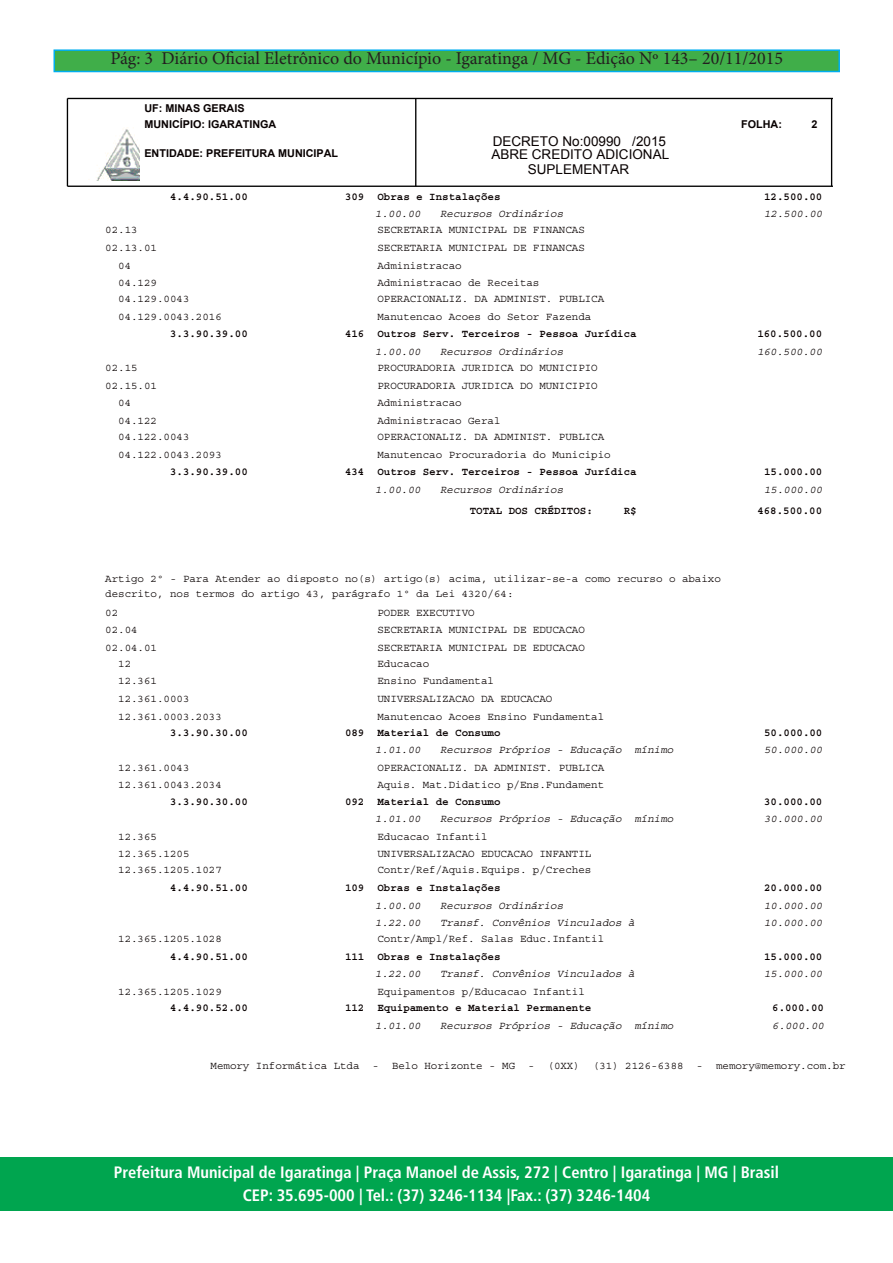
<style>
.page{position:relative;width:893px;height:1263px;background:#fff}
.page>*{position:absolute;margin:0;border:0;box-sizing:border-box;transform-origin:0 0}
.t1{font:18px "Minion Pro";color:#231f20}
.t2{font:700 condensed 16.5px "Frutiger LT Std";color:#fff}
.t3{font:13.5px/13.5px "Arial";color:#080000}
.t4{font:10.8px/14.9px "Courier Std";color:#080000}
.t5{font:700 10.8px "Courier Std";color:#080000}
.t6{font:italic 10.8px "Courier Std";color:#080000}
.t7{font:700 10.8px "Arial";color:#080000}
</style>
<div class="page">
<hr style="left:67px;top:98px;width:766px;height:1px;background:#000">
<hr style="left:67px;top:186px;width:766px;height:1px;background:#000">
<hr style="left:67px;top:98px;width:1px;height:88px;background:#000">
<hr style="left:831px;top:98px;width:1px;height:88px;background:#000">
<img style="left:96px;top:127px;width:43px;height:54px">
<hr style="left:415px;top:98px;width:1px;height:88px;background:#000">
<div style="left:0;top:1157px;width:893px;height:53px;background:#00a54f"></div>
<div style="left:54px;top:50px;width:785px;height:22px;background:#40ae49"></div>
<div style="left:53px;top:49px;width:787px;height:23px;border:2px solid #00aeef"></div>
<p class="t1" style="left:110px;top:46px;width:674px">Pág: 3 Diário Oficial Eletrônico do Município - Igaratinga / MG - Edição Nº 143– 20/11/2015</p>
<p class="t7" style="left:144px;top:101px;width:102px">UF: MINAS GERAIS</p>
<p class="t7" style="left:144px;top:117px;width:133px">MUNICÍPIO: IGARATINGA</p>
<p class="t7" style="left:144px;top:146px;width:195px">ENTIDADE: PREFEITURA MUNICIPAL</p>
<p class="t3" style="left:491px;top:134px;width:179px">DECRETO No:00990 /2015<br>ABRE CREDITO ADICIONAL</p>
<p class="t3" style="left:528px;top:163px;width:103px">SUPLEMENTAR</p>
<p class="t7" style="left:741px;top:117px;width:42px">FOLHA:</p>
<p class="t7" style="left:811px;top:117px;width:8px">2</p>
<p class="t5" style="left:170px;top:190px;width:79px">4.4.90.51.00</p>
<p class="t5" style="left:345px;top:190px;width:157px">309 Obras e Instalações</p>
<p class="t5" style="left:764px;top:190px;width:60px">12.500.00</p>
<p class="t6" style="left:375px;top:208px;width:47px">1.00.00</p>
<p class="t6" style="left:440px;top:208px;width:125px">Recursos Ordinários</p>
<p class="t6" style="left:764px;top:208px;width:60px">12.500.00</p>
<p class="t4" style="left:105px;top:223px;width:34px">02.13</p>
<p class="t4" style="left:377px;top:223px;width:209px">SECRETARIA MUNICIPAL DE FINANCAS</p>
<p class="t4" style="left:105px;top:240px;width:53px">02.13.01</p>
<p class="t4" style="left:377px;top:240px;width:209px">SECRETARIA MUNICIPAL DE FINANCAS</p>
<p class="t4" style="left:118px;top:258px;width:14px">04</p>
<p class="t4" style="left:377px;top:258px;width:86px">Administracao</p>
<p class="t4" style="left:118px;top:275px;width:40px">04.129</p>
<p class="t4" style="left:377px;top:275px;width:163px">Administracao de Receitas</p>
<p class="t4" style="left:118px;top:292px;width:73px">04.129.0043</p>
<p class="t4" style="left:377px;top:292px;width:228px">OPERACIONALIZ. DA ADMINIST. PUBLICA</p>
<p class="t4" style="left:118px;top:309px;width:105px">04.129.0043.2016</p>
<p class="t4" style="left:377px;top:309px;width:215px">Manutencao Acoes do Setor Fazenda</p>
<p class="t5" style="left:170px;top:328px;width:79px">3.3.90.39.00</p>
<p class="t5" style="left:345px;top:328px;width:293px">416 Outros Serv. Terceiros - Pessoa Jurídica</p>
<p class="t5" style="left:757px;top:328px;width:66px">160.500.00</p>
<p class="t6" style="left:375px;top:346px;width:47px">1.00.00</p>
<p class="t6" style="left:440px;top:346px;width:125px">Recursos Ordinários</p>
<p class="t6" style="left:757px;top:346px;width:66px">160.500.00</p>
<p class="t4" style="left:105px;top:360px;width:34px">02.15</p>
<p class="t4" style="left:377px;top:360px;width:222px">PROCURADORIA JURIDICA DO MUNICIPIO</p>
<p class="t4" style="left:105px;top:378px;width:53px">02.15.01</p>
<p class="t4" style="left:377px;top:378px;width:222px">PROCURADORIA JURIDICA DO MUNICIPIO</p>
<p class="t4" style="left:118px;top:396px;width:14px">04</p>
<p class="t4" style="left:377px;top:396px;width:86px">Administracao</p>
<p class="t4" style="left:118px;top:413px;width:40px">04.122</p>
<p class="t4" style="left:377px;top:413px;width:125px">Administracao Geral</p>
<p class="t4" style="left:118px;top:429px;width:73px">04.122.0043</p>
<p class="t4" style="left:377px;top:429px;width:228px">OPERACIONALIZ. DA ADMINIST. PUBLICA</p>
<p class="t4" style="left:118px;top:447px;width:105px">04.122.0043.2093</p>
<p class="t4" style="left:377px;top:447px;width:235px">Manutencao Procuradoria do Municipio</p>
<p class="t5" style="left:170px;top:466px;width:79px">3.3.90.39.00</p>
<p class="t5" style="left:345px;top:466px;width:293px">434 Outros Serv. Terceiros - Pessoa Jurídica</p>
<p class="t5" style="left:764px;top:466px;width:60px">15.000.00</p>
<p class="t6" style="left:375px;top:483px;width:47px">1.00.00</p>
<p class="t6" style="left:440px;top:483px;width:125px">Recursos Ordinários</p>
<p class="t6" style="left:764px;top:483px;width:60px">15.000.00</p>
<p class="t5" style="left:470px;top:505px;width:125px">TOTAL DOS CRÉDITOS:</p>
<p class="t5" style="left:624px;top:505px;width:14px">R$</p>
<p class="t5" style="left:757px;top:505px;width:66px">468.500.00</p>
<p class="t4" style="left:105px;top:571px;width:617px">Artigo 2º - Para Atender ao disposto no(s) artigo(s) acima, utilizar-se-a como recurso o abaixo descrito, nos termos do artigo 43, parágrafo 1º da Lei 4320/64:</p>
<p class="t4" style="left:105px;top:605px;width:14px">02</p>
<p class="t4" style="left:377px;top:605px;width:99px">PODER EXECUTIVO</p>
<p class="t4" style="left:105px;top:622px;width:34px">02.04</p>
<p class="t4" style="left:377px;top:622px;width:209px">SECRETARIA MUNICIPAL DE EDUCACAO</p>
<p class="t4" style="left:105px;top:640px;width:53px">02.04.01</p>
<p class="t4" style="left:377px;top:640px;width:209px">SECRETARIA MUNICIPAL DE EDUCACAO</p>
<p class="t4" style="left:118px;top:656px;width:14px">12</p>
<p class="t4" style="left:377px;top:656px;width:53px">Educacao</p>
<p class="t4" style="left:118px;top:674px;width:40px">12.361</p>
<p class="t4" style="left:377px;top:674px;width:118px">Ensino Fundamental</p>
<p class="t4" style="left:118px;top:691px;width:73px">12.361.0003</p>
<p class="t4" style="left:377px;top:691px;width:176px">UNIVERSALIZACAO DA EDUCACAO</p>
<p class="t4" style="left:118px;top:709px;width:105px">12.361.0003.2033</p>
<p class="t4" style="left:377px;top:709px;width:228px">Manutencao Acoes Ensino Fundamental</p>
<p class="t5" style="left:170px;top:726px;width:79px">3.3.90.30.00</p>
<p class="t5" style="left:345px;top:726px;width:157px">089 Material de Consumo</p>
<p class="t5" style="left:764px;top:726px;width:60px">50.000.00</p>
<p class="t6" style="left:375px;top:744px;width:47px">1.01.00</p>
<p class="t6" style="left:440px;top:744px;width:235px">Recursos Próprios - Educação mínimo</p>
<p class="t6" style="left:764px;top:744px;width:60px">50.000.00</p>
<p class="t4" style="left:118px;top:760px;width:73px">12.361.0043</p>
<p class="t4" style="left:377px;top:760px;width:228px">OPERACIONALIZ. DA ADMINIST. PUBLICA</p>
<p class="t4" style="left:118px;top:778px;width:105px">12.361.0043.2034</p>
<p class="t4" style="left:377px;top:778px;width:228px">Aquis. Mat.Didatico p/Ens.Fundament</p>
<p class="t5" style="left:170px;top:795px;width:79px">3.3.90.30.00</p>
<p class="t5" style="left:345px;top:795px;width:157px">092 Material de Consumo</p>
<p class="t5" style="left:764px;top:795px;width:60px">30.000.00</p>
<p class="t6" style="left:375px;top:813px;width:47px">1.01.00</p>
<p class="t6" style="left:440px;top:813px;width:235px">Recursos Próprios - Educação mínimo</p>
<p class="t6" style="left:764px;top:813px;width:60px">30.000.00</p>
<p class="t4" style="left:118px;top:829px;width:40px">12.365</p>
<p class="t4" style="left:377px;top:829px;width:112px">Educacao Infantil</p>
<p class="t4" style="left:118px;top:846px;width:73px">12.365.1205</p>
<p class="t4" style="left:377px;top:846px;width:215px">UNIVERSALIZACAO EDUCACAO INFANTIL</p>
<p class="t4" style="left:118px;top:863px;width:105px">12.365.1205.1027</p>
<p class="t4" style="left:377px;top:863px;width:215px">Contr/Ref/Aquis.Equips. p/Creches</p>
<p class="t5" style="left:170px;top:882px;width:79px">4.4.90.51.00</p>
<p class="t5" style="left:345px;top:882px;width:157px">109 Obras e Instalações</p>
<p class="t5" style="left:764px;top:882px;width:60px">20.000.00</p>
<p class="t6" style="left:375px;top:899px;width:47px">1.00.00</p>
<p class="t6" style="left:440px;top:899px;width:125px">Recursos Ordinários</p>
<p class="t6" style="left:764px;top:899px;width:60px">10.000.00</p>
<p class="t6" style="left:375px;top:917px;width:47px">1.22.00</p>
<p class="t6" style="left:440px;top:917px;width:196px">Transf. Convênios Vinculados à</p>
<p class="t6" style="left:764px;top:917px;width:60px">10.000.00</p>
<p class="t4" style="left:118px;top:932px;width:105px">12.365.1205.1028</p>
<p class="t4" style="left:377px;top:932px;width:228px">Contr/Ampl/Ref. Salas Educ.Infantil</p>
<p class="t5" style="left:170px;top:951px;width:79px">4.4.90.51.00</p>
<p class="t5" style="left:345px;top:951px;width:157px">111 Obras e Instalações</p>
<p class="t5" style="left:764px;top:951px;width:60px">15.000.00</p>
<p class="t6" style="left:375px;top:968px;width:47px">1.22.00</p>
<p class="t6" style="left:440px;top:968px;width:196px">Transf. Convênios Vinculados à</p>
<p class="t6" style="left:764px;top:968px;width:60px">15.000.00</p>
<p class="t4" style="left:118px;top:984px;width:105px">12.365.1205.1029</p>
<p class="t4" style="left:377px;top:984px;width:209px">Equipamentos p/Educacao Infantil</p>
<p class="t5" style="left:170px;top:1002px;width:79px">4.4.90.52.00</p>
<p class="t5" style="left:345px;top:1002px;width:248px">112 Equipamento e Material Permanente</p>
<p class="t5" style="left:772px;top:1002px;width:53px">6.000.00</p>
<p class="t6" style="left:375px;top:1019px;width:47px">1.01.00</p>
<p class="t6" style="left:440px;top:1019px;width:235px">Recursos Próprios - Educação mínimo</p>
<p class="t6" style="left:772px;top:1019px;width:53px">6.000.00</p>
<p class="t4" style="left:211px;top:1058px;width:637px">Memory Informática Ltda - Belo Horizonte - MG - (0XX) (31) 2126-6388 - memory@memory.com.br</p>
<p class="t2" style="left:114px;top:1163px;width:667px">Prefeitura Municipal de Igaratinga | Praça Manoel de Assis, 272 | Centro | Igaratinga | MG | Brasil</p>
<p class="t2" style="left:243px;top:1185px;width:409px">CEP: 35.695-000 | Tel.: (37) 3246-1134 |Fax.: (37) 3246-1404</p>
</div>
